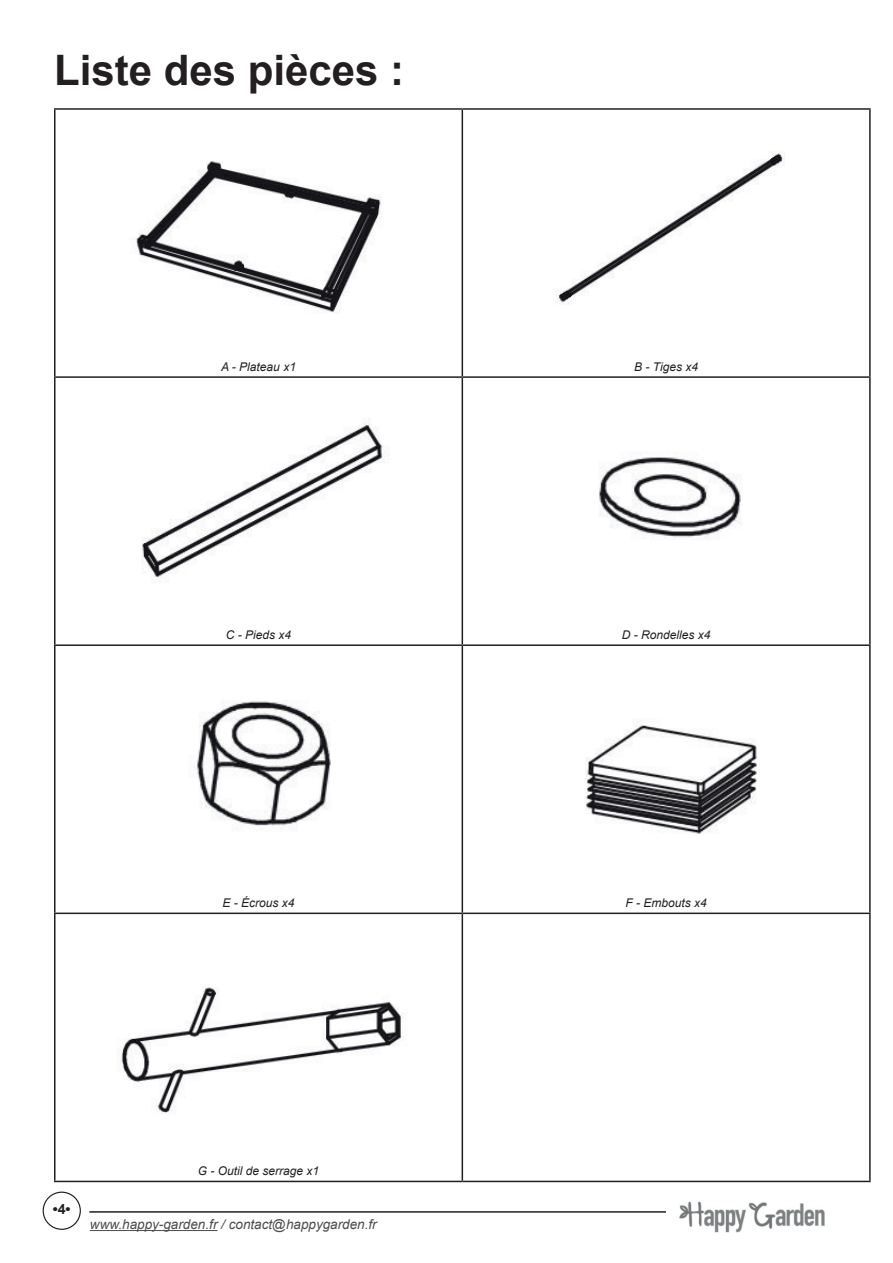
<style>
.page{position:relative;width:893px;height:1263px;background:#fff}
.page>*{position:absolute;margin:0;border:0;box-sizing:border-box;transform-origin:0 0}
.t1{font:700 42px "Arial";color:#231f20}
.t2{font:700 14.25px "Arial";color:#231f20}
.t3{font:italic 13.5px "Arial";color:#4b4c4d}
.t4{font:italic 12px "Arial";color:#231f20}
</style>
<div class="page">
<hr style="left:90px;top:1230px;width:127px;height:1px;background:#4b4c4d">
<div style="left:43px;top:1191px;width:38px;height:39px;border:1px solid #231f20;border-radius:50%"></div>
<hr style="left:89px;top:1211px;width:750px;height:2px;background:#231f20">
<img style="left:666px;top:1201px;width:173px;height:32px">
<hr style="left:54px;top:108px;width:408px;height:2px;background:#231f20">
<hr style="left:54px;top:110px;width:2px;height:266px;background:#231f20">
<hr style="left:462px;top:108px;width:409px;height:2px;background:#231f20">
<hr style="left:462px;top:110px;width:1px;height:266px;background:#231f20">
<hr style="left:869px;top:110px;width:2px;height:266px;background:#231f20">
<hr style="left:54px;top:376px;width:408px;height:2px;background:#231f20">
<hr style="left:54px;top:378px;width:2px;height:266px;background:#231f20">
<hr style="left:462px;top:376px;width:409px;height:2px;background:#231f20">
<hr style="left:462px;top:378px;width:1px;height:266px;background:#231f20">
<hr style="left:869px;top:378px;width:2px;height:266px;background:#231f20">
<hr style="left:54px;top:644px;width:408px;height:2px;background:#231f20">
<hr style="left:54px;top:646px;width:2px;height:266px;background:#231f20">
<hr style="left:462px;top:644px;width:409px;height:2px;background:#231f20">
<hr style="left:462px;top:646px;width:1px;height:266px;background:#231f20">
<hr style="left:869px;top:646px;width:2px;height:266px;background:#231f20">
<hr style="left:54px;top:912px;width:408px;height:2px;background:#231f20">
<hr style="left:54px;top:914px;width:2px;height:267px;background:#231f20">
<hr style="left:462px;top:912px;width:409px;height:2px;background:#231f20">
<hr style="left:462px;top:914px;width:1px;height:267px;background:#231f20">
<hr style="left:869px;top:914px;width:2px;height:267px;background:#231f20">
<hr style="left:54px;top:1181px;width:408px;height:1px;background:#231f20">
<hr style="left:462px;top:1181px;width:409px;height:1px;background:#231f20">
<img style="left:599px;top:457px;width:143px;height:82px">
<img style="left:193px;top:700px;width:138px;height:130px">
<img style="left:585px;top:720px;width:172px;height:114px">
<img style="left:118px;top:987px;width:286px;height:128px">
<img style="left:130px;top:161px;width:252px;height:152px">
<img style="left:555px;top:152px;width:230px;height:153px">
<img style="left:142px;top:419px;width:245px;height:164px">
<h1 class="t1" style="left:54px;top:40px;width:352px">Liste des pièces :</h1>
<p class="t4" style="left:221px;top:359px;width:76px">A - Plateau x1</p>
<p class="t4" style="left:634px;top:359px;width:65px">B - Tiges x4</p>
<p class="t4" style="left:226px;top:627px;width:67px">C - Pieds x4</p>
<p class="t4" style="left:622px;top:627px;width:90px">D - Rondelles x4</p>
<p class="t4" style="left:223px;top:895px;width:74px">E - Écrous x4</p>
<p class="t4" style="left:625px;top:895px;width:83px">F - Embouts x4</p>
<p class="t2" style="left:53px;top:1199px;width:19px">•4•</p>
<p class="t4" style="left:198px;top:1163px;width:123px">G - Outil de serrage x1</p>
<p class="t3" style="left:90px;top:1215px;width:288px">www.happy-garden.fr / contact@happygarden.fr</p>
</div>
